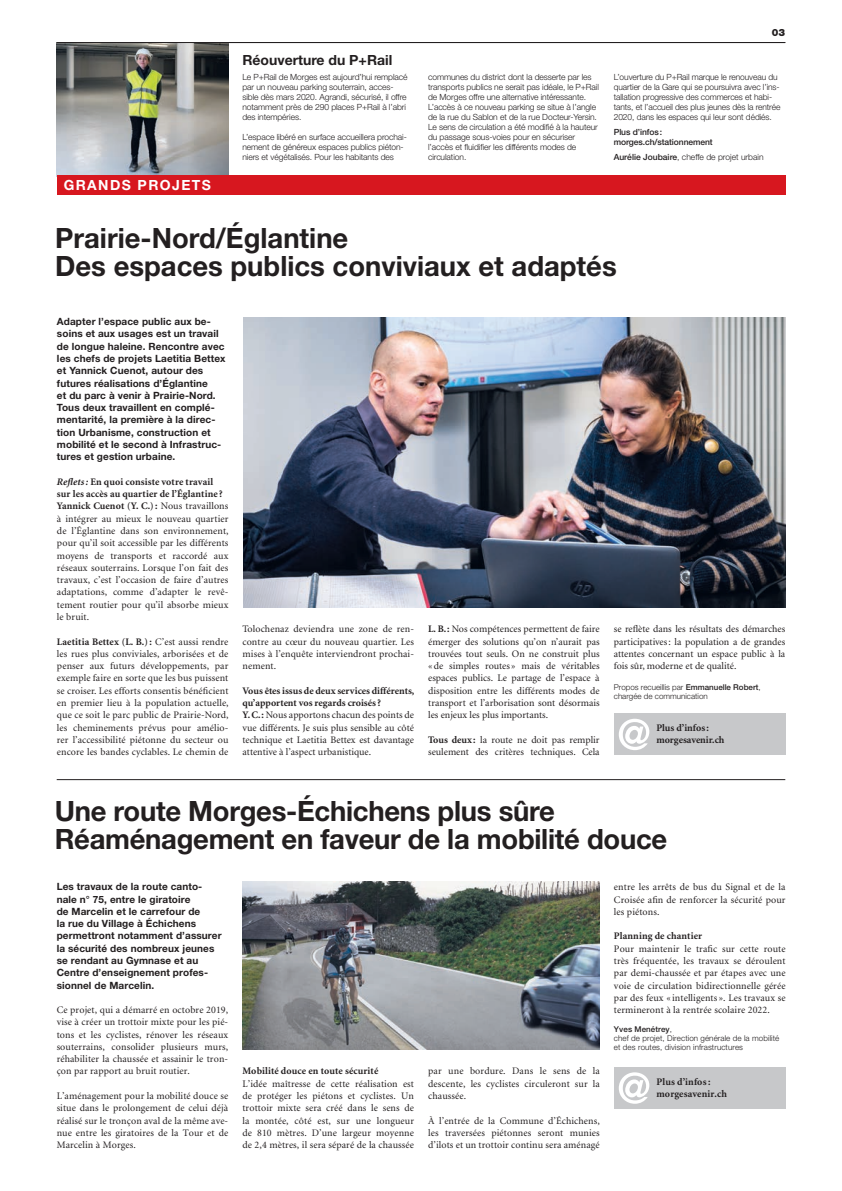
<style>
.page{position:relative;width:842px;height:1191px;background:#fff}
.page>*{position:absolute;margin:0;border:0;box-sizing:border-box;transform-origin:0 0}
.t1{font:700 28px/28px "Helvetica Neue";letter-spacing:-.01em;color:#231f20}
.t2{font:700 14px "Helvetica Neue";color:#231f20}
.t3{font:700 14px "Helvetica Neue";letter-spacing:.1em;color:#fff}
.t4{font:10px/12.3px "Minion";letter-spacing:.01em;color:#231f20;text-align:justify}
.t5{font:700 10px/12.3px "Helvetica Neue";letter-spacing:.01em;color:#231f20}
.t6{font:700 10px/12.3px "Minion";letter-spacing:.01em;color:#231f20}
.t7{font:900 10px "Helvetica Neue";color:#231f20}
.t8{font:300 8.5px/10px "Helvetica Neue";letter-spacing:-.01em;color:#231f20}
.t9{font:500 8.5px/10px "Helvetica Neue";letter-spacing:-.01em;color:#231f20}
.t10{font:300 8px/9px "Helvetica Neue";letter-spacing:.01em;color:#231f20}
.s1{font-weight:500}
.s2{font-weight:700;font-style:italic}
.s3{font-weight:700}
</style>
<div class="page">
<div style="left:614px;top:713px;width:171px;height:42px;background:#c7c8ca"></div>
<svg style="left:619px;top:718px;width:30px;height:32px"></svg>
<div style="left:614px;top:1067px;width:171px;height:41px;background:#c7c8ca"></div>
<svg style="left:619px;top:1072px;width:30px;height:31px"></svg>
<img style="left:243px;top:318px;width:542px;height:289px">
<img style="left:242px;top:881px;width:358px;height:168px">
<hr style="left:57px;top:779px;width:728px;height:1px;background:#231f20">
<img style="left:57px;top:43px;width:171px;height:132px">
<div style="left:57px;top:175px;width:728px;height:20px;background:#d7171f"></div>
<hr style="left:57px;top:42px;width:728px;height:1px;background:#231f20">
<h2 class="t3" style="left:64px;top:176px;width:149px">GRANDS PROJETS</h2>
<h2 class="t2" style="left:242px;top:51px;width:151px">Réouverture du P+Rail</h2>
<p class="t8" style="left:242px;top:72px;width:167px">Le P+Rail de Morges est aujourd’hui remplacé par un nouveau parking souterrain, acces&shy;sible dès mars 2020. Agrandi, sécurisé, il offre notamment près de 290 places P+Rail à l’abri des intempéries.</p>
<p class="t8" style="left:242px;top:132px;width:166px">L’espace libéré en surface accueillera prochai&shy;nement de généreux espaces publics piéton&shy;niers et végétalisés. Pour les habitants des</p>
<p class="t7" style="left:772px;top:27px;width:15px">03</p>
<p class="t8" style="left:428px;top:72px;width:172px">communes du district dont la desserte par les transports publics ne serait pas idéale, le P+Rail de Morges offre une alternative intéressante.<br>L’accès à ce nouveau parking se situe à l’angle de la rue du Sablon et de la rue Docteur-Yersin.<br>Le sens de circulation a été modifié à la hauteur du passage sous-voies pour en sécuriser l’accès et fluidifier les différents modes de circulation.</p>
<p class="t8" style="left:614px;top:72px;width:168px">L’ouverture du P+Rail marque le renouveau du quartier de la Gare qui se poursuivra avec l’ins&shy;tallation progressive des commerces et habi&shy;tants, et l’accueil des plus jeunes dès la rentrée 2020, dans les espaces qui leur sont dédiés.</p>
<p class="t9" style="left:614px;top:127px;width:100px">Plus d’infos: morges.ch/stationnement</p>
<p class="t8" style="left:614px;top:152px;width:151px"><span class="s1">Aurélie Joubaire</span>, cheffe de projet urbain</p>
<h1 class="t1" style="left:55px;top:223px;width:563px">Prairie-Nord/Églantine<br>Des espaces publics conviviaux et adaptés</h1>
<p class="t5" style="left:57px;top:315px;width:170px">Adapter l’espace public aux be&shy;soins et aux usages est un travail de longue haleine. Rencontre avec les chefs de projets Laetitia Bettex et Yannick Cuenot, autour des futures réalisations d’Églantine<br>et du parc à venir à Prairie-Nord.<br>Tous deux travaillent en complé&shy;mentarité, la première à la direc&shy;tion Urbanisme, construction et mobilité et le second à Infrastruc&shy;tures et gestion urbaine.</p>
<p class="t4" style="left:57px;top:476px;width:173px;text-align:left"><span class="s2">Reflets:</span> <span class="s3">En quoi consiste votre travail sur les accès au quartier de l’Églantine ?<br>Yannick Cuenot (Y. C.):</span> Nous travaillons à intégrer au mieux le nouveau quartier de l’Églantine dans son environnement, pour qu’il soit accessible par les différents moyens de transports et raccordé aux réseaux souterrains. Lorsque l’on fait des travaux, c’est l’occasion de faire d’autres adaptations, comme d’adapter le revê&shy;tement routier pour qu’il absorbe mieux le bruit.</p>
<p class="t4" style="left:57px;top:635px;width:173px"><span class="s3">Laetitia Bettex (L. B.):</span> C’est aussi rendre les rues plus conviviales, arborisées et de penser aux futurs développements, par exemple faire en sorte que les bus puissent se croiser. Les efforts consentis bénéficient en premier lieu à la population actuelle, que ce soit le parc public de Prairie-Nord, les cheminements prévus pour amélio&shy;rer l’accessibilité piétonne du secteur ou encore les bandes cyclables. Le chemin de</p>
<p class="t4" style="left:243px;top:623px;width:173px">Tolochenaz deviendra une zone de ren&shy;contre au cœur du nouveau quartier. Les mises à l’enquête interviendront prochai&shy;nement.</p>
<p class="t4" style="left:243px;top:684px;width:173px;text-align:left"><span class="s3">Vous êtes issus de deux services différents, qu’apportent vos regards croisés?<br>Y. C.:</span> Nous apportons chacun des points de vue différents. Je suis plus sensible au côté technique et Laetitia Bettex est davantage attentive à l’aspect urbanistique.</p>
<p class="t4" style="left:428px;top:623px;width:173px"><span class="s3">L. B.:</span> Nos compétences permettent de faire émerger des solutions qu’on n’aurait pas trouvées tout seuls. On ne construit plus «de simples routes » mais de véritables espaces publics. Le partage de l’espace à disposition entre les différents modes de transport et l’arborisation sont désormais les enjeux les plus importants.</p>
<p class="t4" style="left:428px;top:734px;width:173px"><span class="s3">Tous deux :</span> la route ne doit pas remplir seulement des critères techniques. Cela</p>
<p class="t4" style="left:614px;top:623px;width:173px">se reflète dans les résultats des démarches participatives: la population a de grandes attentes concernant un espace public à la fois sûr, moderne et de qualité.</p>
<p class="t10" style="left:614px;top:682px;width:148px">Propos recueillis par <span class="s1">Emmanuelle Robert</span>, chargée de communication</p>
<p class="t6" style="left:656px;top:721px;width:70px">Plus d’infos: morgesavenir.ch</p>
<h1 class="t1" style="left:55px;top:796px;width:614px">Une route Morges-Échichens plus sûre<br>Réaménagement en faveur de la mobilité douce</h1>
<p class="t5" style="left:57px;top:880px;width:167px">Les travaux de la route canto&shy;nale n° 75, entre le giratoire<br>de Marcelin et le carrefour de<br>la rue du Village à Échichens permettront notamment d’assurer la sécurité des nombreux jeunes se rendant au Gymnase et au<br>Centre d’enseignement profes&shy;sionnel de Marcelin.</p>
<p class="t4" style="left:57px;top:1004px;width:173px">Ce projet, qui a démarré en octobre 2019, vise à créer un trottoir mixte pour les pié&shy;tons et les cyclistes, rénover les réseaux souterrains, consolider plusieurs murs, réhabiliter la chaussée et assainir le tron&shy;çon par rapport au bruit routier.</p>
<p class="t4" style="left:57px;top:1090px;width:173px">L’aménagement pour la mobilité douce se situe dans le prolongement de celui déjà réalisé sur le tronçon aval de la même ave&shy;nue entre les giratoires de la Tour et de Marcelin à Morges.</p>
<p class="t6" style="left:242px;top:1065px;width:137px">Mobilité douce en toute sécurité</p>
<p class="t4" style="left:242px;top:1077px;width:173px">L’idée maîtresse de cette réalisation est de protéger les piétons et cyclistes. Un trottoir mixte sera créé dans le sens de la montée, côté est, sur une longueur de 810 mètres. D’une largeur moyenne de 2,4 mètres, il sera séparé de la chaussée</p>
<p class="t4" style="left:428px;top:1065px;width:173px">par une bordure. Dans le sens de la descente, les cyclistes circuleront sur la chaussée.</p>
<p class="t4" style="left:428px;top:1114px;width:173px">À l’entrée de la Commune d’Échichens, les traversées piétonnes seront munies d’ilots et un trottoir continu sera aménagé</p>
<p class="t4" style="left:614px;top:881px;width:173px">entre les arrêts de bus du Signal et de la Croisée afin de renforcer la sécurité pour les piétons.</p>
<p class="t6" style="left:614px;top:930px;width:90px">Planning de chantier</p>
<p class="t4" style="left:614px;top:942px;width:173px">Pour maintenir le trafic sur cette route très fréquentée, les travaux se déroulent par demi-chaussée et par étapes avec une voie de circulation bidirectionnelle gérée par des feux « intelligents ». Les travaux se termineront à la rentrée scolaire 2022.</p>
<p class="t10" style="left:614px;top:1024px;width:167px"><span class="s1">Yves Menétrey</span>,<br>chef de projet, Direction générale de la mobilité et des routes, division infrastructures</p>
<p class="t6" style="left:656px;top:1075px;width:72px">Plus d’infos: morgesavenir.ch</p>
</div>
